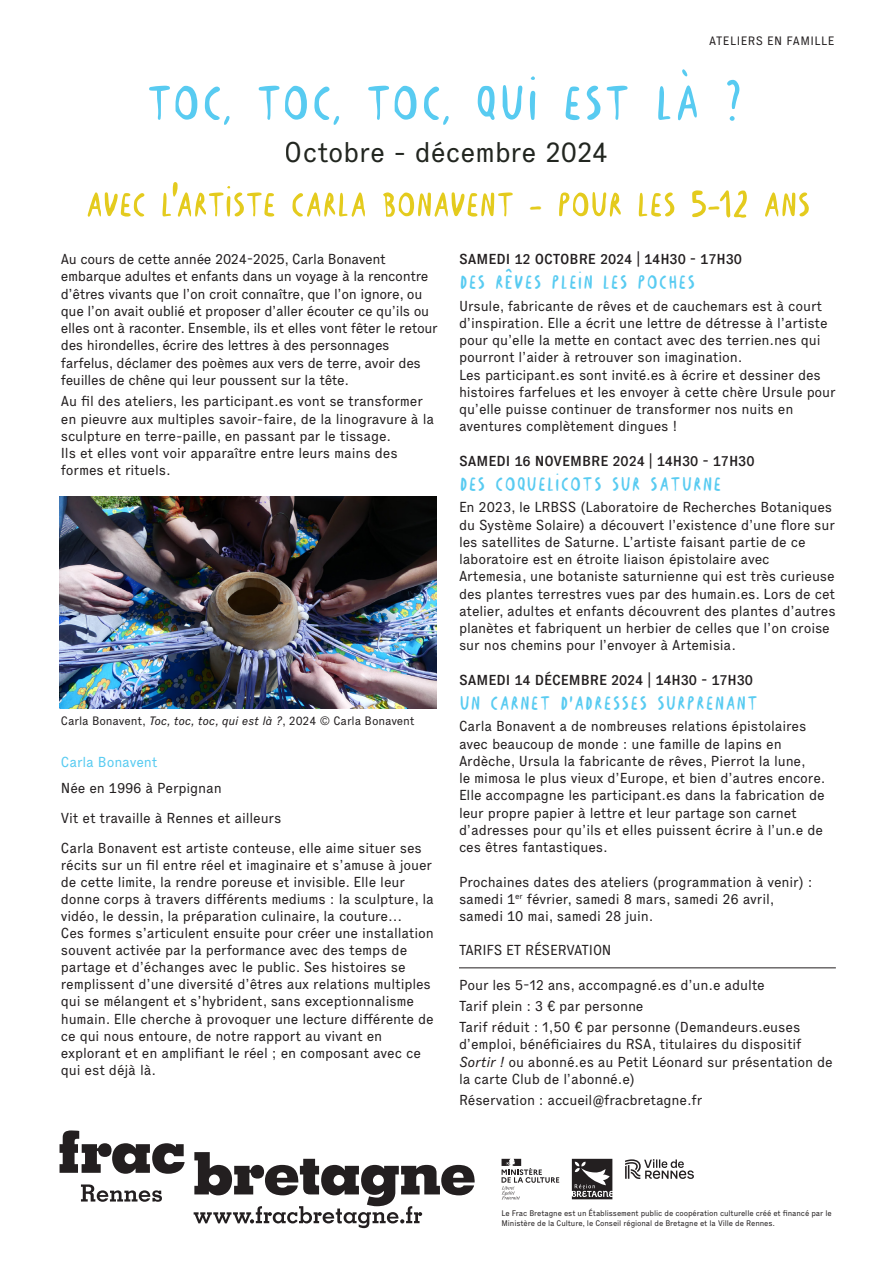
<style>
.page{position:relative;width:893px;height:1263px;background:#fff}
.page>*{position:absolute;margin:0;border:0;box-sizing:border-box;transform-origin:0 0}
.Intertitres{font:90px "Sdp Font 2";letter-spacing:-.02em;color:#58cbf1}
.Intertitres-2{font:63px "Sdp Font 2";letter-spacing:-.045em;color:#e4cb1e}
.Texte_courant{font:36px "Sdp Font 2";letter-spacing:-.01em;color:#58cbf1}
.t1{font:28.05px "Executive";letter-spacing:-.01em;color:#222620}
.Texte_courant-2{font:14.25px/17.2px "Executive";letter-spacing:-.01em;color:#231f20}
.Infos_pratiques{font:14.25px/17.1px "Executive";letter-spacing:-.01em;color:#231f20}
.Texte_courant-3{font:500 14.25px "Executive";letter-spacing:-.005em;color:#231f20}
.Informations_pratiques{font:14.25px "Executive";letter-spacing:-.01em;color:#231f20}
.Texte_courant-4{font:14.25px "Executive";letter-spacing:-.01em;color:#58cbf1}
.Texte_courant-5{font:12px "Executive";letter-spacing:-.01em;color:#231f20}
.Rappel_de_titre{font:12px "Executive";letter-spacing:.04em;color:#231f20}
.t2{font:7.95px/9.8px "Executive";letter-spacing:-.01em;color:#231f20}
.s1{font-family:"Sdp Font 1";font-size:54px}
.s2{font-family:"Sdp Font 3"}
.s3{font-family:"Sdp Font 1";font-size:82.5px}
.s4{font-family:"Sdp Font 1"}
.s5{font-family:"Sdp Font 1";font-size:45px}
.s6{font-style:italic}
.s7{font-family:"Sdp Font 1";font-size:27px}
</style>
<div class="page">
<hr style="left:459px;top:967px;width:377px;height:1px;background:#231f20">
<img style="left:60px;top:496px;width:376px;height:212px">
<svg style="left:60px;top:1130px;width:415px;height:98px"></svg>
<svg style="left:572px;top:1159px;width:40px;height:40px;background:#555253"></svg>
<svg style="left:502px;top:1159px;width:57px;height:40px"></svg>
<svg style="left:625px;top:1159px;width:69px;height:20px"></svg>
<p class="Rappel_de_titre" style="left:709px;top:34px;width:127px">ATELIERS EN FAMILLE</p>
<p class="Intertitres" style="left:144px;top:65px;width:601px">Toc<span class="s1">,</span> toc<span class="s1">,</span> toc<span class="s1">,</span> qui est l<span class="s2">à</span> <span class="s3">?</span></p>
<h3 class="t1" style="left:285px;top:136px;width:325px">Octobre - décembre 2024</h3>
<p class="Intertitres-2" style="left:84px;top:178px;width:729px">Avec l<span class="s4">'</span>artiste carla bonavent <span class="s5">-</span> Pour les <span class="s1">5</span><span class="s5">-</span><span class="s1">12</span> ans</p>
<p class="Texte_courant-2" style="left:61px;top:250px;width:378px">Au cours de cette année 2024-2025, Carla Bonavent embarque adultes et enfants dans un voyage à la rencontre d’êtres vivants que l’on croit connaître, que l’on ignore, ou que l’on avait oublié et proposer d’aller écouter ce qu’ils ou elles ont à raconter. Ensemble, ils et elles vont fêter le retour des hirondelles, écrire des lettres à des personnages farfelus, déclamer des poèmes aux vers de terre, avoir des feuilles de chêne qui leur poussent sur la tête.</p>
<p class="Texte_courant-2" style="left:61px;top:393px;width:375px">Au fil des ateliers, les participant.es vont se transformer en pieuvre aux multiples savoir-faire, de la linogravure à la sculpture en terre-paille, en passant par le tissage.<br>Ils et elles vont voir apparaître entre leurs mains des formes et rituels.</p>
<p class="Texte_courant-5" style="left:61px;top:713px;width:355px">Carla Bonavent, <span class="s6">Toc, toc, toc, qui est là ?</span>, 2024 © Carla Bonavent</p>
<p class="Texte_courant-4" style="left:61px;top:754px;width:98px">Carla Bonavent</p>
<p class="Texte_courant-2" style="left:61px;top:779px;width:162px">Née en 1996 à Perpignan</p>
<p class="Texte_courant-2" style="left:61px;top:809px;width:222px">Vit et travaille à Rennes et ailleurs</p>
<p class="Texte_courant-2" style="left:61px;top:839px;width:374px">Carla Bonavent est artiste conteuse, elle aime situer ses récits sur un fil entre réel et imaginaire et s’amuse à jouer de cette limite, la rendre poreuse et invisible. Elle leur donne corps à travers différents mediums : la sculpture, la vidéo, le dessin, la préparation culinaire, la couture...<br>Ces formes s’articulent ensuite pour créer une installation souvent activée par la performance avec des temps de partage et d’échanges avec le public. Ses histoires se remplissent d’une diversité d’êtres aux relations multiples qui se mélangent et s’hybrident, sans exceptionnalisme humain. Elle cherche à provoquer une lecture différente de ce qui nous entoure, de notre rapport au vivant en explorant et en amplifiant le réel ; en composant avec ce qui est déjà là.</p>
<p class="Texte_courant-3" style="left:459px;top:250px;width:284px">SAMEDI 12 OCTOBRE 2024 | 14H30 - 17H30</p>
<p class="Texte_courant" style="left:459px;top:267px;width:238px">Des r<span class="s2">ê</span>ves plein les poches</p>
<p class="Texte_courant-2" style="left:459px;top:297px;width:378px">Ursule, fabricante de rêves et de cauchemars est à court d’inspiration. Elle a écrit une lettre de détresse à l’artiste pour qu’elle la mette en contact avec des terrien.nes qui pourront l’aider à retrouver son imagination.<br>Les participant.es sont invité.es à écrire et dessiner des histoires farfelues et les envoyer à cette chère Ursule pour qu’elle puisse continuer de transformer nos nuits en aventures complètement dingues !</p>
<p class="Texte_courant-3" style="left:459px;top:452px;width:297px">SAMEDI 16 NOVEMBRE 2024 | 14H30 - 17H30</p>
<p class="Texte_courant" style="left:459px;top:469px;width:265px">Des coquelicots sur Saturne</p>
<p class="Texte_courant-2" style="left:459px;top:499px;width:378px">En 2023, le LRBSS (Laboratoire de Recherches Botaniques du Système Solaire) a découvert l’existence d’une flore sur les satellites de Saturne. L’artiste faisant partie de ce laboratoire est en étroite liaison épistolaire avec Artemesia, une botaniste saturnienne qui est très curieuse des plantes terrestres vues par des humain.es. Lors de cet atelier, adultes et enfants découvrent des plantes d’autres planètes et fabriquent un herbier de celles que l’on croise sur nos chemins pour l’envoyer à Artemisia.</p>
<p class="Texte_courant-3" style="left:459px;top:671px;width:296px">SAMEDI 14 DÉCEMBRE 2024 | 14H30 - 17H30</p>
<p class="Texte_courant" style="left:459px;top:688px;width:301px">Un carnet d<span class="s7">’</span>adresses surprenant</p>
<p class="Texte_courant-2" style="left:459px;top:718px;width:368px">Carla Bonavent a de nombreuses relations épistolaires avec beaucoup de monde : une famille de lapins en Ardèche, Ursula la fabricante de rêves, Pierrot la lune,<br>le mimosa le plus vieux d’Europe, et bien d’autres encore.<br>Elle accompagne les participant.es dans la fabrication de leur propre papier à lettre et leur partage son carnet d’adresses pour qu’ils et elles puissent écrire à l’un.e de ces êtres fantastiques.</p>
<p class="Texte_courant-2" style="left:459px;top:873px;width:355px">Prochaines dates des ateliers (programmation à venir) : samedi 1<sup>er</sup> février, samedi 8 mars, samedi 26 avril, samedi 10 mai, samedi 28 juin.</p>
<p class="Informations_pratiques" style="left:459px;top:942px;width:154px">TARIFS ET RÉSERVATION</p>
<p class="Infos_pratiques" style="left:459px;top:976px;width:307px">Pour les 5-12 ans, accompagné.es d’un.e adulte</p>
<p class="Infos_pratiques" style="left:459px;top:997px;width:186px">Tarif plein : 3 € par personne</p>
<p class="Infos_pratiques" style="left:459px;top:1019px;width:375px">Tarif réduit : 1,50 € par personne (Demandeurs.euses d’emploi, bénéficiaires du RSA, titulaires du dispositif <span class="s6">Sortir !</span> ou abonné.es au Petit Léonard sur présentation de la carte Club de l’abonné.e)</p>
<p class="Infos_pratiques" style="left:459px;top:1091px;width:245px">Réservation : accueil@fracbretagne.fr</p>
<p class="t2" style="left:502px;top:1208px;width:332px">Le Frac Bretagne est un Établissement public de coopération culturelle créé et financé par le<br>Ministère de la Culture, le Conseil régional de Bretagne et la Ville de Rennes.</p>
</div>
